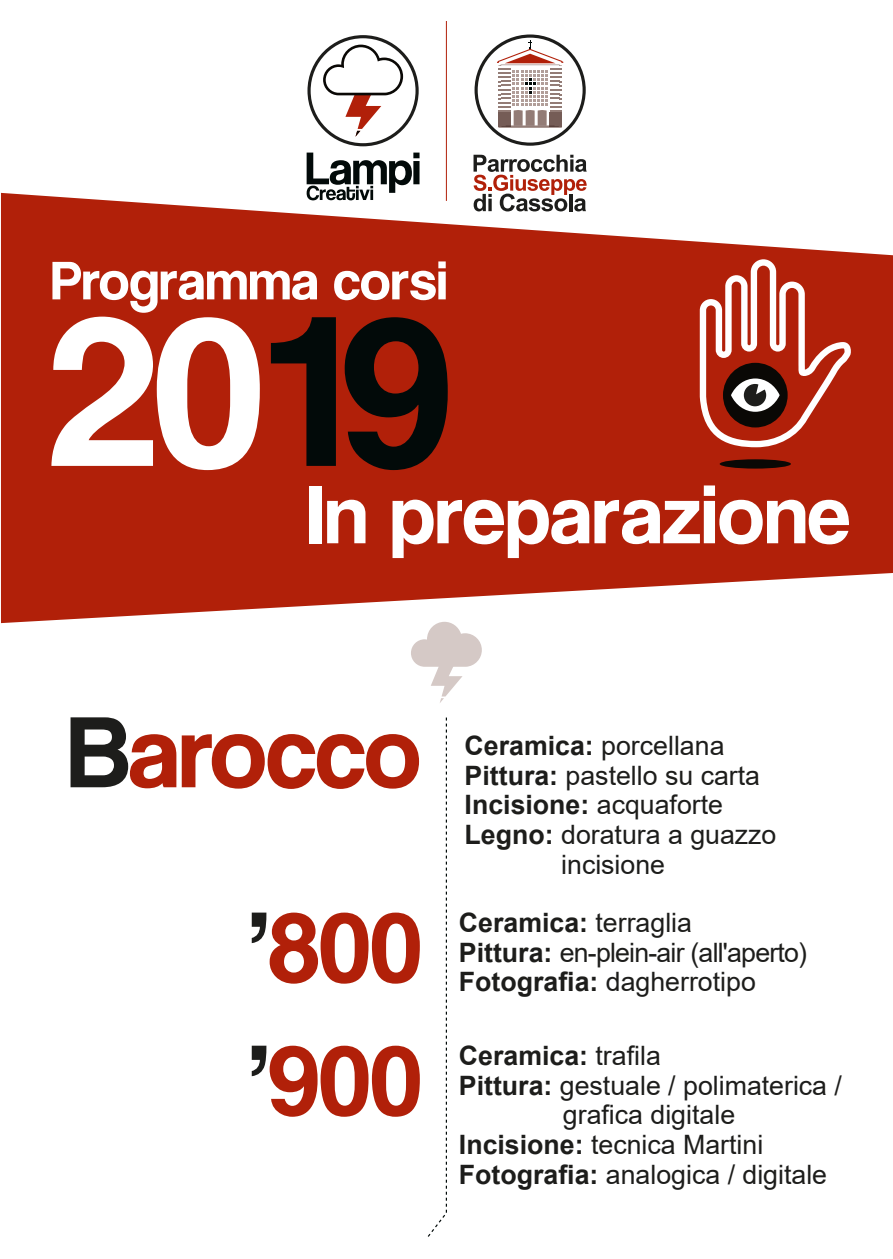
<style>
.page{position:relative;width:893px;height:1259px;background:#fff}
.page>*{position:absolute;margin:0;border:0;box-sizing:border-box;transform-origin:0 0}
.t1{font:97.2px "Coolvetica";color:#b12009}
.t2{font:79.5px "Coolvetica";letter-spacing:.01em;color:#fff}
.t3{font:52.2px "Coolvetica";letter-spacing:.01em;color:#fff}
.t4{font:26.7px "Arial";color:#1d1d1b}
.t5{font:26.7px/29.7px "Arial";letter-spacing:-.03em;color:#1d1d1b}
.t6{font:700 26.7px "Arial";color:#1d1d1b}
.s1{color:#1d1d1b}
.s2{font-weight:700}
.s3{font-weight:400}
</style>
<div class="page">
<hr style="left:446px;top:21px;width:1px;height:180px;background:#b12009">
<svg style="left:1px;top:193px;width:892px;height:430px;fill:#b12009"></svg>
<svg style="left:411px;top:622px;width:71px;height:81px"></svg>
<svg style="left:252px;top:912px;width:168px;height:71px"></svg>
<svg style="left:252px;top:1045px;width:168px;height:71px"></svg>
<svg style="left:427px;top:717px;width:20px;height:520px"></svg>
<svg style="left:51px;top:317px;width:209px;height:153px"></svg>
<svg style="left:271px;top:317px;width:65px;height:149px;background:#531409"></svg>
<svg style="left:345px;top:317px;width:103px;height:153px;background:#471209"></svg>
<svg style="left:700px;top:259px;width:151px;height:188px"></svg>
<div style="left:720px;top:459px;width:71px;height:9px;background:#0a0805;border-radius:50%"></div>
<svg style="left:307px;top:153px;width:112px;height:47px"></svg>
<svg style="left:307px;top:35px;width:112px;height:111px"></svg>
<svg style="left:475px;top:34px;width:111px;height:112px"></svg>
<svg style="left:473px;top:155px;width:114px;height:56px"></svg>
<h3 class="t3" style="left:52px;top:253px;width:396px">Programma corsi</h3>
<h2 class="t2" style="left:307px;top:473px;width:544px">In preparazione</h2>
<h1 class="t1" style="left:67px;top:701px;width:355px"><span class="s1">B</span>arocco</h1>
<p class="t4" style="left:465px;top:727px;width:261px"><span class="s2">Ceramica:</span> porcellana</p>
<p class="t4" style="left:465px;top:757px;width:297px"><span class="s2">Pittura:</span> pastello su carta</p>
<p class="t6" style="left:465px;top:786px;width:260px">Incisione: <span class="s3">acquaforte</span></p>
<p class="t4" style="left:465px;top:816px;width:313px"><span class="s2">Legno:</span> doratura a guazzo</p>
<p class="t4" style="left:561px;top:846px;width:105px">incisione</p>
<p class="t5" style="left:459px;top:907px;width:350px"><span class="s2">Ceramica:</span> terraglia<br><span class="s2">Pittura:</span> en-plein-air (all'aperto)<br><span class="s2">Fotografia:</span> dagherrotipo</p>
<p class="t6" style="left:459px;top:1036px;width:203px">Ceramica: <span class="s3">trafila</span></p>
<p class="t4" style="left:459px;top:1067px;width:385px"><span class="s2">Pittura:</span> gestuale / polimaterica /</p>
<p class="t4" style="left:563px;top:1096px;width:174px">grafica digitale</p>
<p class="t4" style="left:459px;top:1126px;width:306px"><span class="s2">Incisione:</span> tecnica Martini</p>
<p class="t4" style="left:459px;top:1156px;width:370px"><span class="s2">Fotografia:</span> analogica / digitale</p>
</div>
